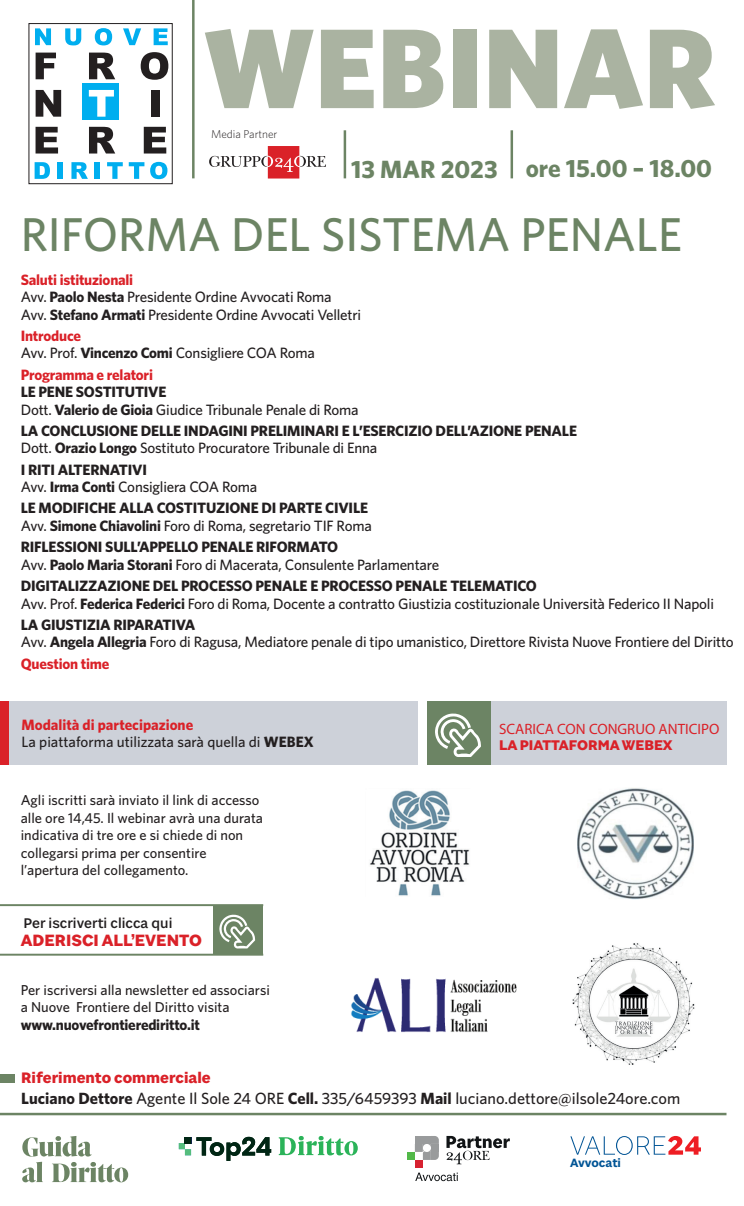
<style>
.page{position:relative;width:744px;height:1206px;background:#fff}
.page>*{position:absolute;margin:0;border:0;box-sizing:border-box;transform-origin:0 0}
.t1{font:500 47.5px "Whitney";color:#6c8464}
.t2{font:700 25px "Whitney";color:#6c8464}
.t3{font:700 17.5px "Sole 24 Sans";color:#da2128}
.t4{font:500 16.25px "Whitney";color:#231f20}
.t5{font:700 16.25px "Sole 24 Sans";color:#da2128}
.t6{font:500 15px/17.5px "Whitney";letter-spacing:-.015em;color:#231f20}
.t7{font:700 15px/17.5px "Whitney";letter-spacing:-.015em;color:#231f20}
.t8{font:700 15px "Whitney";letter-spacing:-.015em;color:#da2128}
.t9{font:15px "Myriad Pro";color:#da2128}
.t10{font:500 15px "Sole 24 Sans";color:#231f20}
.t11{font:700 15px "Sole 24 Sans";color:#da2128}
.t12{font:500 14.38px/17.5px "Whitney";color:#231f20}
.t13{font:600 12.88px "Sole 24 Sans Number";color:#005495}
.t14{font:300 11.38px "Whitney";color:#231f20}
.s1{font-weight:700;color:#da2128}
.s2{font-weight:700}
.s3{font-weight:500}
</style>
<div class="page">
<hr style="left:344px;top:130px;width:2px;height:48px;background:#6c8464">
<hr style="left:192px;top:0;width:3px;height:178px;background:#6c8464">
<hr style="left:510px;top:130px;width:3px;height:48px;background:#6c8464">
<div style="left:453px;top:30px;width:23px;height:78px;background:#aab3a1"></div>
<svg style="left:489px;top:30px;width:68px;height:78px"></svg>
<svg style="left:564px;top:29px;width:79px;height:80px"></svg>
<svg style="left:650px;top:30px;width:65px;height:79px"></svg>
<svg style="left:205px;top:29px;width:109px;height:79px"></svg>
<svg style="left:321px;top:30px;width:53px;height:78px"></svg>
<svg style="left:383px;top:30px;width:60px;height:78px"></svg>
<div style="left:0;top:1075px;width:15px;height:8px;background:#6c8464"></div>
<hr style="left:0;top:1113px;width:726px;height:2px;background:#6c8464">
<svg style="left:209px;top:146px;width:117px;height:33px"></svg>
<div style="left:83px;top:83px;width:36px;height:36px;background:#00aeef"></div>
<svg style="left:35px;top:28px;width:16px;height:17px"></svg>
<svg style="left:65px;top:28px;width:16px;height:17px"></svg>
<svg style="left:95px;top:28px;width:17px;height:17px"></svg>
<svg style="left:123px;top:28px;width:18px;height:17px"></svg>
<svg style="left:154px;top:28px;width:14px;height:17px"></svg>
<svg style="left:36px;top:53px;width:20px;height:26px"></svg>
<svg style="left:89px;top:53px;width:26px;height:26px"></svg>
<svg style="left:141px;top:52px;width:27px;height:28px"></svg>
<svg style="left:36px;top:127px;width:22px;height:27px"></svg>
<svg style="left:89px;top:127px;width:26px;height:27px"></svg>
<svg style="left:144px;top:127px;width:22px;height:27px"></svg>
<svg style="left:36px;top:90px;width:25px;height:27px"></svg>
<svg style="left:89px;top:90px;width:25px;height:27px"></svg>
<div style="left:151px;top:90px;width:8px;height:27px;background:#231f20"></div>
<svg style="left:35px;top:162px;width:15px;height:17px"></svg>
<div style="left:58px;top:162px;width:5px;height:17px;background:#00aeef"></div>
<svg style="left:71px;top:162px;width:17px;height:17px"></svg>
<div style="left:95px;top:162px;width:5px;height:17px;background:#00aeef"></div>
<svg style="left:107px;top:162px;width:16px;height:17px"></svg>
<svg style="left:129px;top:162px;width:15px;height:17px"></svg>
<svg style="left:150px;top:162px;width:17px;height:17px"></svg>
<div style="left:29px;top:23px;width:143px;height:161px;border:1px solid #231f20"></div>
<img style="left:369px;top:790px;width:101px;height:106px">
<img style="left:351px;top:978px;width:166px;height:54px">
<img style="left:577px;top:788px;width:116px;height:112px">
<img style="left:569px;top:936px;width:133px;height:133px;border-radius:66px">
<svg style="left:22px;top:1136px;width:106px;height:46px"></svg>
<svg style="left:446px;top:1136px;width:64px;height:28px"></svg>
<svg style="left:415px;top:1136px;width:24px;height:24px"></svg>
<div style="left:415px;top:1160px;width:8px;height:8px;background:#d72130"></div>
<div style="left:407px;top:1152px;width:8px;height:8px;background:#52b949"></div>
<svg style="left:415px;top:1172px;width:43px;height:9px"></svg>
<svg style="left:570px;top:1136px;width:131px;height:19px"></svg>
<svg style="left:279px;top:1136px;width:79px;height:19px"></svg>
<svg style="left:179px;top:1137px;width:92px;height:24px"></svg>
<div style="left:431px;top:701px;width:295px;height:64px;background:#cdd1d9"></div>
<div style="left:427px;top:701px;width:64px;height:64px;background:#6c8464"></div>
<svg style="left:435px;top:713px;width:46px;height:44px"></svg>
<div style="left:0;top:701px;width:418px;height:64px;background:#cdd1d9"></div>
<div style="left:0;top:701px;width:9px;height:63px;background:#da2128"></div>
<hr style="left:0;top:904px;width:263px;height:2px;background:#6c8464">
<hr style="left:0;top:954px;width:263px;height:2px;background:#6c8464">
<div style="left:213px;top:905px;width:50px;height:50px;background:#6c8464"></div>
<svg style="left:219px;top:914px;width:36px;height:34px"></svg>
<p class="t14" style="left:211px;top:126px;width:68px">Media Partner</p>
<h2 class="t2" style="left:351px;top:151px;width:362px">13 MAR 2023 ore 15.00 – 18.00</h2>
<h1 class="t1" style="left:21px;top:203px;width:663px">RIFORMA DEL SISTEMA PENALE</h1>
<p class="t6" style="left:21px;top:270px;width:342px"><span class="s1">Saluti istituzionali<br></span>Avv. <span class="s2">Paolo Nesta</span> Presidente Ordine Avvocati Roma<br>Avv. <span class="s2">Stefano Armati</span> Presidente Ordine Avvocati Velletri</p>
<p class="t6" style="left:21px;top:327px;width:296px"><span class="s1">Introduce<br></span>Avv. Prof. <span class="s2">Vincenzo Comi</span> Consigliere COA Roma</p>
<p class="t8" style="left:21px;top:364px;width:134px">Programma e relatori</p>
<p class="t6" style="left:21px;top:383px;width:339px"><span class="s2">LE PENE SOSTITUTIVE<br></span>Dott. <span class="s2">Valerio de Gioia</span> Giudice Tribunale Penale di Roma</p>
<p class="t7" style="left:21px;top:422px;width:558px">LA CONCLUSIONE DELLE INDAGINI PRELIMINARI E L’ESERCIZIO DELL’AZIONE PENALE<br><span class="s3">Dott.</span> Orazio Longo <span class="s3">Sostituto Procuratore Tribunale di Enna</span></p>
<p class="t7" style="left:21px;top:460px;width:238px">I RITI ALTERNATIVI<br><span class="s3">Avv.</span> Irma Conti <span class="s3">Consigliera COA Roma</span></p>
<p class="t7" style="left:21px;top:499px;width:353px">LE MODIFICHE ALLA COSTITUZIONE DI PARTE CIVILE<br><span class="s3">Avv.</span> Simone Chiavolini <span class="s3">Foro di Roma, segretario TIF Roma</span></p>
<p class="t7" style="left:21px;top:538px;width:420px">RIFLESSIONI SULL’APPELLO PENALE RIFORMATO<br><span class="s3">Avv.</span> Paolo Maria Storani <span class="s3">Foro di Macerata, Consulente Parlamentare</span></p>
<p class="t6" style="left:21px;top:577px;width:695px"><span class="s2">DIGITALIZZAZIONE DEL PROCESSO PENALE E PROCESSO PENALE TELEMATICO<br></span>Avv. Prof. <span class="s2">Federica Federici</span> Foro di Roma, Docente a contratto Giustizia costituzionale Università Federico II Napoli</p>
<p class="t6" style="left:21px;top:616px;width:714px"><span class="s2">LA GIUSTIZIA RIPARATIVA<br></span>Avv. <span class="s2">Angela Allegria</span> Foro di Ragusa, Mediatore penale di tipo umanistico, Direttore Rivista Nuove Frontiere del Diritto</p>
<p class="t8" style="left:21px;top:653px;width:90px">Question time</p>
<p class="t6" style="left:21px;top:716px;width:294px"><span class="s1">Modalità di partecipazione<br></span>La piattaforma utilizzata sarà quella di <span class="s2">WEBEX</span></p>
<p class="t12" style="left:21px;top:791px;width:244px">Agli iscritti sarà inviato il link di accesso alle ore 14,45. Il webinar avrà una durata indicativa di tre ore e si chiede di non collegarsi prima per consentire l’apertura del collegamento.</p>
<p class="t10" style="left:23px;top:914px;width:151px">Per iscriverti clicca qui</p>
<p class="t3" style="left:21px;top:930px;width:183px">ADERISCI ALL’EVENTO</p>
<p class="t12" style="left:21px;top:981px;width:251px">Per iscriversi alla newsletter ed associarsi a Nuove Frontiere del Diritto visita</p>
<p class="t7" style="left:21px;top:1015px;width:181px">www.nuovefrontierediritto.it</p>
<p class="t9" style="left:499px;top:720px;width:222px">SCARICA CON CONGRUO ANTICIPO</p>
<p class="t11" style="left:499px;top:736px;width:175px">LA PIATTAFORMA WEBEX</p>
<p class="t5" style="left:21px;top:1068px;width:191px">Riferimento commerciale</p>
<p class="t4" style="left:21px;top:1087px;width:660px"><span class="s2">Luciano Dettore</span> Agente Il Sole 24 ORE <span class="s2">Cell.</span> 335/6459393 <span class="s2">Mail</span> luciano.dettore@ilsole24ore.com</p>
<p class="t13" style="left:570px;top:1155px;width:53px">Avvocati</p>
</div>
